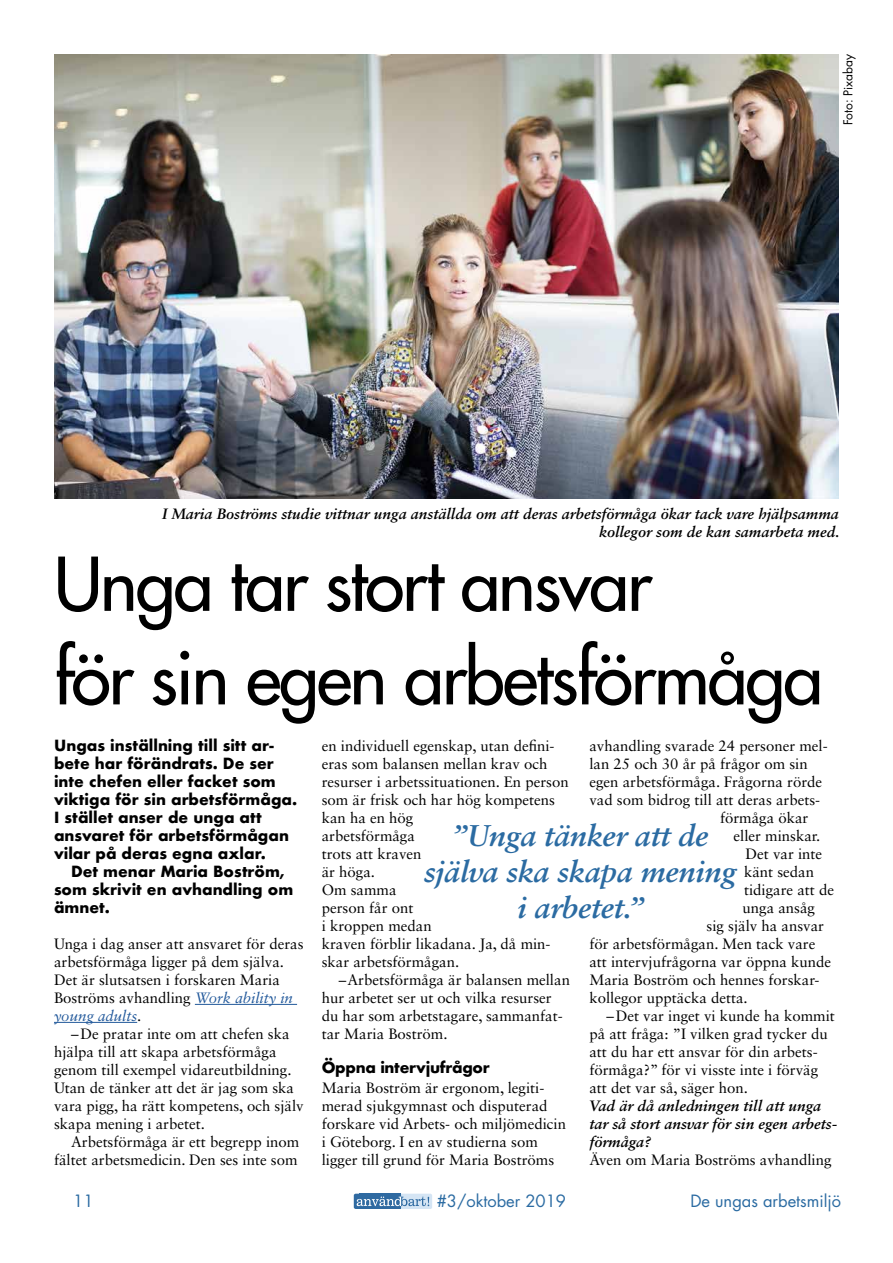
<style>
.page{position:relative;width:893px;height:1263px;background:#fff}
.page>*{position:absolute;margin:0;border:0;box-sizing:border-box;transform-origin:0 0}
.t1{font:72px/93.6px "Futura";letter-spacing:-.03em;color:#000}
.t2{font:italic 700 30px/36px "Sabon LT Std";letter-spacing:-.01em;color:#2b6ba2;text-align:center}
.t3{font:16.5px "Futura";color:#2b6ba2}
.t4{font:15px/18px "Sabon LT Std";color:#000}
.t5{font:700 15px/18px "Futura";color:#000}
.t6{font:italic 700 15px/18px "Sabon LT Std";color:#000}
.t7{font:700 15px "Futura";letter-spacing:-.02em;color:#000}
.t8{font:12px "Futura";color:#000}
.s1{font-style:italic;color:#22599b}
</style>
<div class="page">
<div style="left:388px;top:1194px;width:44px;height:15px;background:#d5e5f4;border-radius:2px"></div>
<svg style="left:354px;top:1194px;width:75px;height:15px"></svg>
<hr style="left:195px;top:1004px;width:102px;height:1px;background:#22599b">
<hr style="left:54px;top:1022px;width:83px;height:1px;background:#22599b">
<img style="left:54px;top:54px;width:785px;height:445px">
<p class="t8" style="left:840px;top:125px;width:73px;rotate:-90deg">Foto: Pixabay</p>
<p class="t6" style="left:162px;top:504px;width:679px;text-align:right">I Maria Boströms studie vittnar unga anställda om att deras arbetsförmåga ökar tack vare hjälpsamma kollegor som de kan samarbeta med.</p>
<h1 class="t1" style="left:54px;top:537px;width:771px">Unga tar stort ansvar<br>för sin egen arbetsförmåga</h1>
<p class="t5" style="left:54px;top:736px;width:245px">Ungas inställning till sitt ar&shy;bete har förändrats. De ser inte chefen eller facket som viktiga för sin arbetsförmåga.<br>I stället anser de unga att ansvaret för arbetsförmågan vilar på deras egna axlar.</p>
<p class="t5" style="left:54px;top:862px;width:241px;text-indent:17px">Det menar Maria Boström, som skrivit en avhandling om ämnet.</p>
<p class="t4" style="left:54px;top:934px;width:251px">Unga i dag anser att ansvaret för deras arbetsförmåga ligger på dem själva.<br>Det är slutsatsen i forskaren Maria<br>Boströms avhandling <span class="s1">Work ability in young adults</span>.</p>
<p class="t4" style="left:54px;top:1024px;width:251px;text-indent:17px">–De pratar inte om att chefen ska hjälpa till att skapa arbetsförmåga genom till exempel vidareutbildning.<br>Utan de tänker att det är jag som ska vara pigg, ha rätt kompetens, och själv skapa mening i arbetet.</p>
<p class="t4" style="left:54px;top:1132px;width:247px;text-align:right">Arbetsförmåga är ett begrepp inom fältet arbetsmedicin. Den ses inte som</p>
<p class="t4" style="left:322px;top:736px;width:249px">en individuell egenskap, utan defini&shy;eras som balansen mellan krav och resurser i arbetssituationen. En person som är frisk och har hög kompetens kan ha en hög<br>arbetsförmåga<br>trots att kraven<br>är höga.<br>Om samma<br>person får ont<br>i kroppen medan<br>kraven förblir likadana. Ja, då min&shy;skar arbetsförmågan.</p>
<p class="t4" style="left:322px;top:970px;width:250px;text-indent:17px">–Arbetsförmåga är balansen mellan hur arbetet ser ut och vilka resurser du har som arbetstagare, sammanfat&shy;tar Maria Boström.</p>
<p class="t7" style="left:322px;top:1056px;width:169px">Öppna intervjufrågor</p>
<p class="t4" style="left:322px;top:1078px;width:246px">Maria Boström är ergonom, legiti&shy;merad sjukgymnast och disputerad forskare vid Arbets- och miljömedicin i Göteborg. I en av studierna som ligger till grund för Maria Boströms</p>
<p class="t4" style="left:589px;top:736px;width:240px">avhandling svarade 24 personer mel-</p>
<p class="t4" style="left:589px;top:754px;width:220px">lan 25 och 30 år på frågor om sin</p>
<p class="t4" style="left:589px;top:772px;width:234px">egen arbetsförmåga. Frågorna rörde</p>
<p class="t4" style="left:589px;top:790px;width:232px">vad som bidrog till att deras arbets-</p>
<p class="t4" style="left:720px;top:808px;width:90px">förmåga ökar</p>
<p class="t4" style="left:734px;top:826px;width:88px">eller minskar.</p>
<p class="t4" style="left:746px;top:844px;width:78px">Det var inte</p>
<p class="t4" style="left:744px;top:862px;width:72px">känt sedan</p>
<p class="t4" style="left:744px;top:880px;width:92px">tidigare att de</p>
<p class="t4" style="left:743px;top:898px;width:74px">unga ansåg</p>
<p class="t4" style="left:707px;top:916px;width:119px">sig själv ha ansvar</p>
<p class="t4" style="left:589px;top:934px;width:228px">för arbetsförmågan. Men tack vare</p>
<p class="t4" style="left:589px;top:952px;width:243px">att intervjufrågorna var öppna kunde</p>
<p class="t4" style="left:589px;top:970px;width:230px">Maria Boström och hennes forskar-</p>
<p class="t4" style="left:589px;top:988px;width:160px">kollegor upptäcka detta.</p>
<p class="t4" style="left:606px;top:1006px;width:230px">–Det var inget vi kunde ha kommit</p>
<p class="t4" style="left:589px;top:1024px;width:240px">på att fråga: ”I vilken grad tycker du</p>
<p class="t4" style="left:589px;top:1042px;width:230px">att du har ett ansvar för din arbets-</p>
<p class="t4" style="left:589px;top:1060px;width:230px">förmåga?” för vi visste inte i förväg</p>
<p class="t4" style="left:589px;top:1078px;width:160px">att det var så, säger hon.</p>
<p class="t6" style="left:589px;top:1096px;width:249px">Vad är då anledningen till att unga tar så stort ansvar för sin egen arbets&shy;förmåga?</p>
<p class="t4" style="left:589px;top:1150px;width:244px">Även om Maria Boströms avhandling</p>
<h2 class="t2" style="left:424px;top:817px;width:314px">”Unga tänker att de själva ska skapa mening i arbetet.”</h2>
<p class="t3" style="left:73px;top:1189px;width:22px">11</p>
<p class="t3" style="left:437px;top:1189px;width:131px">#3/oktober 2019</p>
<p class="t3" style="left:690px;top:1189px;width:152px">De ungas arbetsmiljö</p>
</div>
